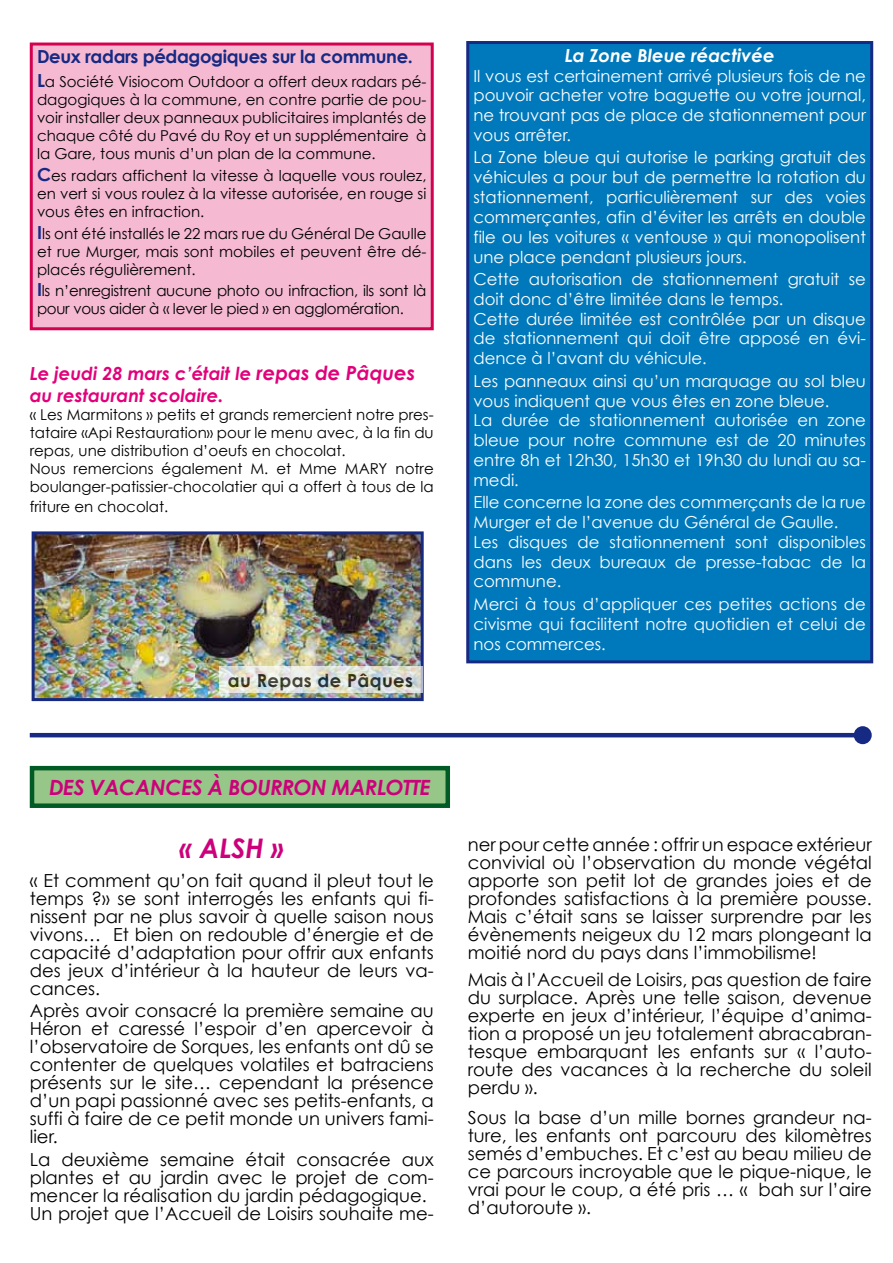
<style>
.page{position:relative;width:893px;height:1263px;background:#fff}
.page>*{position:absolute;margin:0;border:0;box-sizing:border-box;transform-origin:0 0}
.t1{font:italic 700 27px "Century Gothic";color:#cd007b}
.t2{font:italic 700 21px "Century Gothic";letter-spacing:-.02em;color:#cd007b}
.t3{font:18px/18px "Century Gothic";color:#000;text-align:justify}
.t4{font:italic 700 18px/21.6px "Century Gothic";color:#e2007a}
.t5{font:700 18px "Century Gothic";letter-spacing:-.02em;color:#162983}
.t6{font:italic 700 18px "Century Gothic";color:#fff}
.t7{font:700 18px "Century Gothic";letter-spacing:.02em;color:#000}
.t8{font:16.5px/19.8px "Century Gothic";color:#fff;text-align:justify}
.t9{font:15px/18px "Century Gothic";color:#000;text-align:justify}
.t10{font:15px/18px "Century Gothic";letter-spacing:-.02em;color:#000}
.s1{font-weight:700;font-size:18px;color:#162983}
.s2{font-size:19.5px}
</style>
<div class="page">
<img style="left:36px;top:535px;width:384px;height:162px">
<div style="left:32px;top:531px;width:392px;height:170px;border:3px solid #162983"></div>
<hr style="left:30px;top:733px;width:833px;height:4px;background:#162983">
<div style="left:854px;top:726px;width:18px;height:18px;background:#162983;border-radius:50%"></div>
<div style="left:468px;top:43px;width:404px;height:619px;background:#0079bc"></div>
<div style="left:466px;top:41px;width:407px;height:622px;border:3px solid #162983"></div>
<div style="left:31px;top:44px;width:401px;height:285px;background:#f5b9d2"></div>
<div style="left:30px;top:43px;width:404px;height:287px;border:3px solid #d40050"></div>
<svg style="left:219px;top:666px;width:203px;height:27px;background:#e0e2da"></svg>
<div style="left:32px;top:768px;width:416px;height:38px;background:#97c788"></div>
<div style="left:30px;top:766px;width:420px;height:42px;border:4px solid #005c24"></div>
<p class="t5" style="left:37px;top:45px;width:377px">Deux radars pédagogiques sur la commune.</p>
<p class="t9" style="left:37px;top:73px;width:391px"><span class="s1">L</span>a Société Visiocom Outdoor a offert deux radars pé&shy;dagogiques à la commune, en contre partie de pou&shy;voir installer deux panneaux publicitaires implantés de chaque côté du Pavé du Roy et un supplémentaire à la Gare, tous munis d’un plan de la commune.</p>
<p class="t9" style="left:37px;top:166px;width:391px"><span class="s1">C</span>es radars affichent la vitesse à laquelle vous roulez, en vert si vous roulez à la vitesse autorisée, en rouge si vous êtes en infraction.</p>
<p class="t9" style="left:37px;top:224px;width:391px"><span class="s1">I</span>ls ont été installés le 22 mars rue du Général De Gaulle et rue Murger, mais sont mobiles et peuvent être dé&shy;placés régulièrement.</p>
<p class="t10" style="left:37px;top:281px;width:391px"><span class="s1">I</span>ls n’enregistrent aucune photo ou infraction, ils sont là pour vous aider à « lever le pied » en agglomération.</p>
<p class="t4" style="left:30px;top:362px;width:387px">Le jeudi 28 mars c’était le <span class="s2">repas de Pâques </span>au restaurant scolaire.</p>
<p class="t9" style="left:30px;top:405px;width:405px;text-align:left">« Les Marmitons » petits et grands remercient notre pres&shy;tataire «Api Restauration» pour le menu avec, à la fin du repas, une distribution d’oeufs en chocolat.<br>Nous remercions également M. et Mme MARY notre boulanger-patissier-chocolatier qui a offert à tous de la</p>
<p class="t9" style="left:30px;top:497px;width:140px">friture en chocolat.</p>
<p class="t7" style="left:228px;top:669px;width:187px">au Repas de Pâques</p>
<p class="t2" style="left:49px;top:774px;width:383px">DES VACANCES À BOURRON MARLOTTE</p>
<h1 class="t1" style="left:180px;top:831px;width:106px">« ALSH »</h1>
<p class="t3" style="left:30px;top:871px;width:405px">« Et comment qu’on fait quand il pleut tout le temps ?» se sont interrogés les enfants qui fi&shy;nissent par ne plus savoir à quelle saison nous vivons… Et bien on redouble d’énergie et de capacité d’adaptation pour offrir aux enfants des jeux d’intérieur à la hauteur de leurs va&shy;cances.</p>
<p class="t3" style="left:30px;top:1001px;width:405px">Après avoir consacré la première semaine au Héron et caressé l’espoir d’en apercevoir à l’observatoire de Sorques, les enfants ont dû se contenter de quelques volatiles et batraciens présents sur le site… cependant la présence d’un papi passionné avec ses petits-enfants, a suffi à faire de ce petit monde un univers fami&shy;lier.</p>
<p class="t3" style="left:30px;top:1150px;width:405px;text-align:left">La deuxième semaine était consacrée aux plantes et au jardin avec le projet de com&shy;mencer la réalisation du jardin pédagogique.<br>Un projet que l’Accueil de Loisirs souhaite me-</p>
<p class="t6" style="left:565px;top:44px;width:211px">La Zone Bleue réactivée</p>
<p class="t8" style="left:473px;top:65px;width:394px">Il vous est certainement arrivé plusieurs fois de ne pouvoir acheter votre baguette ou votre journal, ne trouvant pas de place de stationnement pour vous arrêter.</p>
<p class="t8" style="left:473px;top:147px;width:394px">La Zone bleue qui autorise le parking gratuit des véhicules a pour but de permettre la rotation du stationnement, particulièrement sur des voies commerçantes, afin d’éviter les arrêts en double file ou les voitures « ventouse » qui monopolisent une place pendant plusieurs jours.</p>
<p class="t8" style="left:473px;top:269px;width:394px;text-align:left">Cette autorisation de stationnement gratuit se doit donc d’être limitée dans le temps.<br>Cette durée limitée est contrôlée par un disque de stationnement qui doit être apposé en évi&shy;dence à l’avant du véhicule.</p>
<p class="t8" style="left:473px;top:371px;width:394px;text-align:left">Les panneaux ainsi qu’un marquage au sol bleu vous indiquent que vous êtes en zone bleue.<br>La durée de stationnement autorisée en zone bleue pour notre commune est de 20 minutes entre 8h et 12h30, 15h30 et 19h30 du lundi au sa&shy;medi.</p>
<p class="t8" style="left:473px;top:492px;width:394px;text-align:left">Elle concerne la zone des commerçants de la rue Murger et de l’avenue du Général de Gaulle.<br>Les disques de stationnement sont disponibles dans les deux bureaux de presse-tabac de la commune.</p>
<p class="t8" style="left:473px;top:594px;width:394px">Merci à tous d’appliquer ces petites actions de civisme qui facilitent notre quotidien et celui de nos commerces.</p>
<p class="t3" style="left:468px;top:835px;width:405px">ner pour cette année : offrir un espace extérieur convivial où l’observation du monde végétal apporte son petit lot de grandes joies et de profondes satisfactions à la première pousse.<br>Mais c’était sans se laisser surprendre par les évènements neigeux du 12 mars plongeant la moitié nord du pays dans l’immobilisme!</p>
<p class="t3" style="left:468px;top:970px;width:405px">Mais à l’Accueil de Loisirs, pas question de faire du surplace. Après une telle saison, devenue experte en jeux d’intérieur, l’équipe d’anima&shy;tion a proposé un jeu totalement abracabran&shy;tesque embarquant les enfants sur « l’auto&shy;route des vacances à la recherche du soleil perdu ».</p>
<p class="t3" style="left:468px;top:1108px;width:405px">Sous la base d’un mille bornes grandeur na&shy;ture, les enfants ont parcouru des kilomètres semés d’embuches. Et c’est au beau milieu de ce parcours incroyable que le pique-nique, le vrai pour le coup, a été pris … « bah sur l’aire d’autoroute ».</p>
</div>
